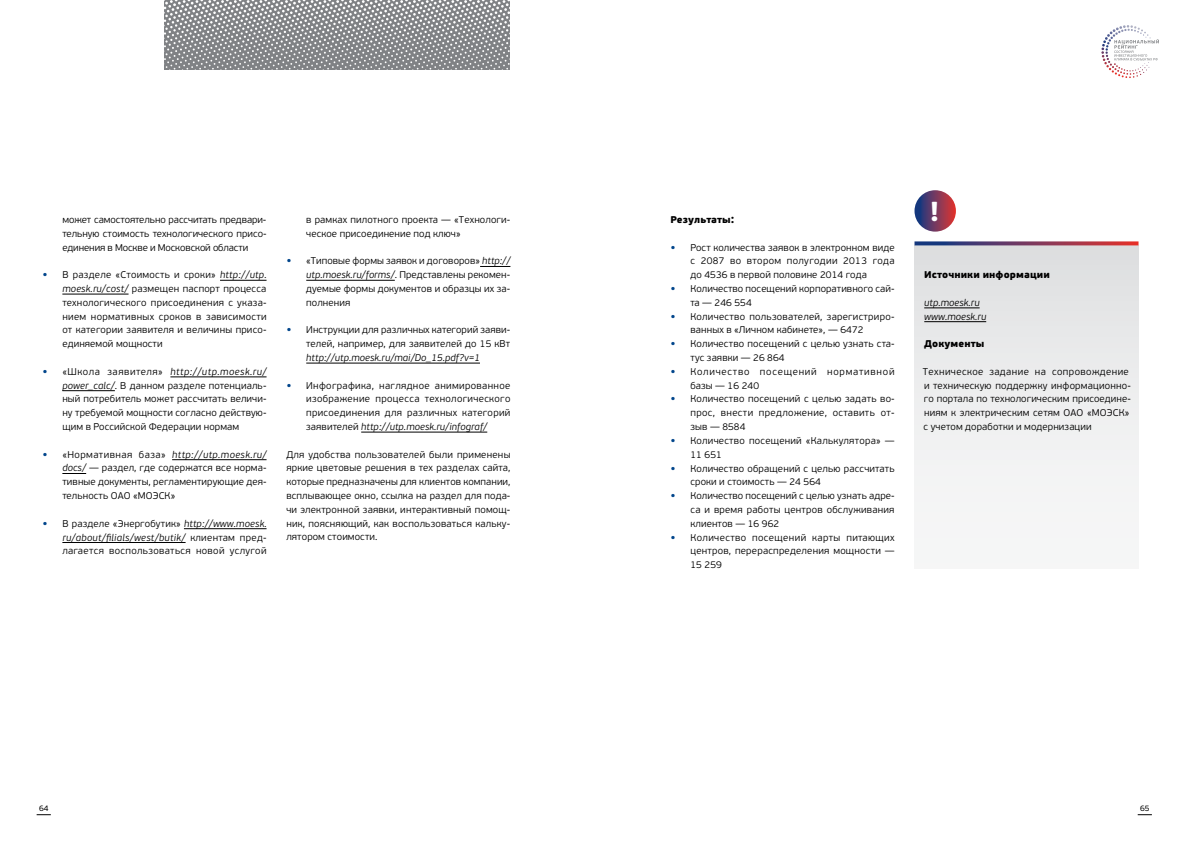
<style>
.page{position:relative;width:1191px;height:842px;background:#fff}
.page>*{position:absolute;margin:0;border:0;box-sizing:border-box;transform-origin:0 0}
.t1{font:700 35px "PF Beau Sans Pro";color:#fff}
.t2{font:300 9.8px/13.8px "PF Beau Sans Pro";letter-spacing:.015em;color:#000;text-align:justify}
.t3{font:italic 300 9.8px/13.8px "PF Beau Sans Pro";letter-spacing:.01em;color:#000}
.t4{font:300 9.8px/13.8px "PF Beau Sans Pro";letter-spacing:.075em;color:#000}
.t5{font:900 9.8px "PF Beau Sans Pro";letter-spacing:.01em;color:#000}
.t6{font:300 9.8px "PF Beau Sans Pro";letter-spacing:-.005em;color:#000}
.t7{font:8px "PF Beau Sans Pro";color:#000}
.s1{font-weight:900;font-size:10.8px;color:#00458b}
.s2{font-style:italic}
.s3{font-weight:700;font-size:12px}
</style>
<div class="page">
<svg style="left:1137px;top:814px;width:14px;height:1px"></svg>
<svg style="left:37px;top:814px;width:14px;height:1px"></svg>
<svg style="left:164px;top:0;width:346px;height:70px;background:#989a9c"></svg>
<svg style="left:1101px;top:25px;width:58px;height:53px"></svg>
<div style="left:914px;top:245px;width:224px;height:323px;background:linear-gradient(to bottom,#dfe0e1,#fafafa)"></div>
<hr style="left:924px;top:308px;width:55px;height:1px;background:#000">
<hr style="left:924px;top:321px;width:62px;height:1px;background:#000">
<svg style="left:914px;top:241px;width:224px;height:4px"></svg>
<svg style="left:914px;top:190px;width:42px;height:42px"></svg>
<hr style="left:220px;top:280px;width:46px;height:1px;background:#000">
<hr style="left:62px;top:294px;width:67px;height:1px;background:#000">
<hr style="left:170px;top:377px;width:96px;height:1px;background:#000">
<hr style="left:62px;top:390px;width:53px;height:1px;background:#000">
<hr style="left:172px;top:459px;width:94px;height:1px;background:#000">
<svg style="left:62px;top:473px;width:24px;height:1px"></svg>
<hr style="left:184px;top:528px;width:82px;height:1px;background:#000">
<hr style="left:62px;top:542px;width:124px;height:1px;background:#000">
<hr style="left:480px;top:266px;width:30px;height:1px;background:#000">
<hr style="left:306px;top:280px;width:89px;height:1px;background:#000">
<hr style="left:306px;top:363px;width:174px;height:1px;background:#000">
<hr style="left:361px;top:432px;width:126px;height:1px;background:#000">
<p class="t6" style="left:62px;top:214px;width:206px">может самостоятельно рассчитать предвари-</p>
<p class="t2" style="left:62px;top:227px;width:206px">тельную стоимость технологического присо&shy;единения в Москве и Московской области</p>
<p class="t2" style="left:62px;top:268px;width:206px;text-indent:-20px"><span class="s1">•</span> В разделе «Стоимость и сроки» <span class="s2">http://utp. moesk.ru/cost/</span> размещен паспорт процесса технологического присоединения с указа&shy;нием нормативных сроков в зависимости от категории заявителя и величины присо&shy;единяемой мощности</p>
<p class="t2" style="left:62px;top:365px;width:206px;text-indent:-20px"><span class="s1">•</span> «Школа заявителя» <span class="s2">http://utp.moesk.ru/ power_calc/</span>. В данном разделе потенциаль&shy;ный потребитель может рассчитать величи&shy;ну требуемой мощности согласно действую&shy;щим в Российской Федерации нормам</p>
<p class="t2" style="left:62px;top:447px;width:206px;text-indent:-20px"><span class="s1">•</span> «Нормативная база» <span class="s2">http://utp.moesk.ru/ docs/</span> — раздел, где содержатся все норма&shy;тивные документы, регламентирующие дея&shy;тельность ОАО «МОЭСК»</p>
<p class="t2" style="left:62px;top:516px;width:206px;text-indent:-20px"><span class="s1">•</span> В разделе «Энергобутик» <span class="s2">http://www.moesk. ru/about/filials/west/butik/</span> клиентам пред&shy;лагается воспользоваться новой услугой</p>
<p class="t2" style="left:306px;top:213px;width:206px">в рамках пилотного проекта — «Технологи&shy;ческое присоединение под ключ»</p>
<p class="t2" style="left:306px;top:254px;width:206px;text-indent:-20px"><span class="s1">•</span> «Типовые формы заявок и договоров» <span class="s2">http:// utp.moesk.ru/forms/</span>. Представлены рекомен&shy;дуемые формы документов и образцы их за&shy;полнения</p>
<p class="t2" style="left:286px;top:323px;width:225px;text-align:right"><span class="s1">•</span> Инструкции для различных категорий заяви&shy;телей, например, для заявителей до 15 кВт</p>
<p class="t3" style="left:306px;top:351px;width:175px">http://utp.moesk.ru/mai/Do_15.pdf?v=1</p>
<p class="t2" style="left:306px;top:378px;width:206px;text-indent:-20px"><span class="s1">•</span> Инфографика, наглядное анимированное изображение процесса технологического присоединения для различных категорий заявителей <span class="s2">http://utp.moesk.ru/infograf/</span></p>
<p class="t2" style="left:286px;top:447px;width:226px">Для удобства пользователей были применены яркие цветовые решения в тех разделах сайта, которые предназначены для клиентов компании, всплывающее окно, ссылка на раздел для пода&shy;чи электронной заявки, интерактивный помощ&shy;ник, поясняющий, как воспользоваться кальку&shy;лятором стоимости.</p>
<p class="t5" style="left:670px;top:213px;width:65px">Результаты<span class="s3">:</span></p>
<p class="t2" style="left:690px;top:240px;width:206px;text-indent:-20px"><span class="s1">•</span> Рост количества заявок в электронном виде с 2087 во втором полугодии 2013 года до 4536 в первой половине 2014 года</p>
<p class="t2" style="left:690px;top:282px;width:206px;text-indent:-20px"><span class="s1">•</span> Количество посещений корпоративного сай&shy;та — 246 554</p>
<p class="t2" style="left:690px;top:309px;width:205px;text-indent:-20px"><span class="s1">•</span> Количество пользователей, зарегистриро&shy;ванных в «Личном кабинете», — 6472</p>
<p class="t2" style="left:690px;top:337px;width:206px;text-indent:-20px"><span class="s1">•</span> Количество посещений с целью узнать ста&shy;тус заявки — 26 864</p>
<p class="t4" style="left:690px;top:365px;width:205px;text-indent:-20px"><span class="s1">•</span> Количество посещений нормативной базы — 16 240</p>
<p class="t2" style="left:690px;top:392px;width:206px;text-indent:-20px"><span class="s1">•</span> Количество посещений с целью задать во&shy;прос, внести предложение, оставить от&shy;зыв — 8584</p>
<p class="t2" style="left:690px;top:434px;width:206px;text-indent:-20px"><span class="s1">•</span> Количество посещений «Калькулятора» —<br>11 651</p>
<p class="t2" style="left:690px;top:461px;width:206px;text-indent:-20px"><span class="s1">•</span> Количество обращений с целью рассчитать сроки и стоимость — 24 564</p>
<p class="t2" style="left:690px;top:489px;width:206px;text-indent:-20px"><span class="s1">•</span> Количество посещений с целью узнать адре&shy;са и время работы центров обслуживания клиентов — 16 962</p>
<p class="t2" style="left:690px;top:530px;width:206px;text-indent:-20px"><span class="s1">•</span> Количество посещений карты питающих центров, перераспределения мощности — 15 259</p>
<h1 class="t1" style="left:929px;top:188px;width:11px">!</h1>
<p class="t5" style="left:924px;top:269px;width:127px">Источники информации</p>
<p class="t3" style="left:924px;top:296px;width:63px">utp.moesk.ru www.moesk.ru</p>
<p class="t5" style="left:924px;top:338px;width:62px">Документы</p>
<p class="t2" style="left:923px;top:365px;width:209px;text-align:left">Техническое задание на сопровождение и техническую поддержку информационно&shy;го портала по технологическим присоедине&shy;ниям к электрическим сетям ОАО «МОЭСК» с учетом доработки и модернизации</p>
<p class="t7" style="left:39px;top:803px;width:11px">64</p>
<p class="t7" style="left:1140px;top:803px;width:11px">65</p>
</div>
